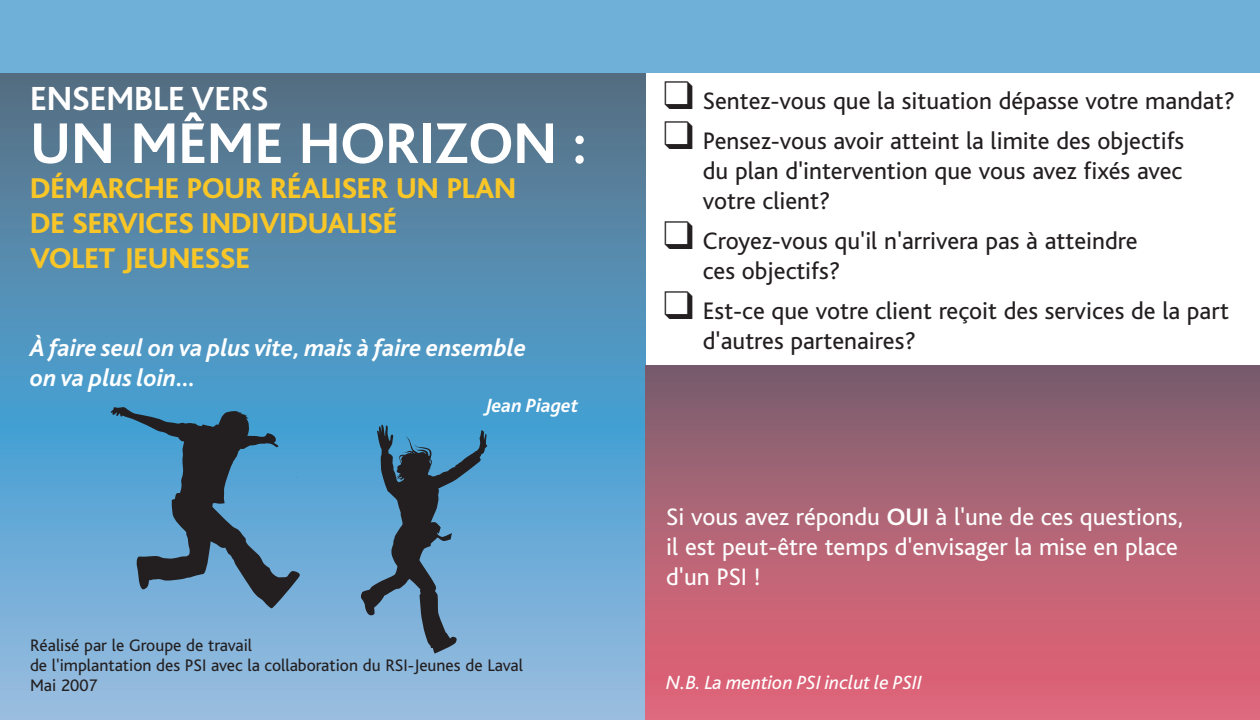
<style>
.page{position:relative;width:1260px;height:720px;background:#fff}
.page>*{position:absolute;margin:0;border:0;box-sizing:border-box;transform-origin:0 0}
.t1{font:700 60px "Bliss";color:#fff}
.t2{font:700 35px "Bliss";color:#fff}
.t3{font:800 30px/35px "Bliss";color:#f9c627}
.t4{font:25px/30px "Bliss";color:#231f20}
.t5{font:25px/30px "Bliss";color:#fff}
.t6{font:italic 700 25px/30px "Bliss";color:#fff}
.t7{font:italic 20px "Bliss";color:#fff}
.t8{font:italic 700 20px "Bliss";color:#fff}
.t9{font:17.5px/20px "Bliss";color:#231f20}
.s1{font-weight:700}
</style>
<div class="page">
<svg style="left:0;top:72px;width:645px;height:648px;background:#6096bb"></svg>
<div style="left:0;top:0;width:1260px;height:72px;background:#6eb0d7"></div>
<div style="left:645px;top:366px;width:615px;height:354px;background:linear-gradient(to bottom,#7c6070,#ea667a)"></div>
<svg style="left:111px;top:407px;width:190px;height:201px;background:#4c7e9f"></svg>
<svg style="left:296px;top:423px;width:2px;height:85px"></svg>
<svg style="left:360px;top:424px;width:128px;height:230px;background:#5583a4"></svg>
<h2 class="t2" style="left:30px;top:86px;width:240px">ENSEMBLE VERS</h2>
<h1 class="t1" style="left:30px;top:121px;width:558px">UN MÊME HORIZON :</h1>
<p class="t3" style="left:30px;top:174px;width:488px">DÉMARCHE POUR RÉALISER UN PLAN<br>DE SERVICES INDIVIDUALISÉ<br>VOLET JEUNESSE</p>
<p class="t6" style="left:30px;top:336px;width:498px">À faire seul on va plus vite, mais à faire ensemble on va plus loin…</p>
<p class="t8" style="left:485px;top:399px;width:94px">Jean Piaget</p>
<p class="t9" style="left:30px;top:637px;width:494px">Réalisé par le Groupe de travail<br>de l'implantation des PSI avec la collaboration du RSI-Jeunes de Laval<br>Mai 2007</p>
<p class="t4" style="left:664px;top:88px;width:573px">❑ Sentez-vous que la situation dépasse votre mandat?</p>
<p class="t4" style="left:703px;top:128px;width:483px;text-align:justify;text-indent:-39px">❑ Pensez-vous avoir atteint la limite des objectifs du plan d'intervention que vous avez fixés avec votre client?</p>
<p class="t4" style="left:703px;top:228px;width:436px;text-indent:-39px">❑ Croyez-vous qu'il n'arrivera pas à atteindre ces objectifs?</p>
<p class="t4" style="left:703px;top:298px;width:527px;text-indent:-39px">❑ Est-ce que votre client reçoit des services de la part d'autres partenaires?</p>
<p class="t5" style="left:666px;top:504px;width:518px">Si vous avez répondu <span class="s1">OUI</span> à l'une de ces questions, il est peut-être temps d'envisager la mise en place d'un PSI !</p>
<p class="t7" style="left:666px;top:675px;width:257px">N.B. La mention PSI inclut le PSII</p>
</div>
